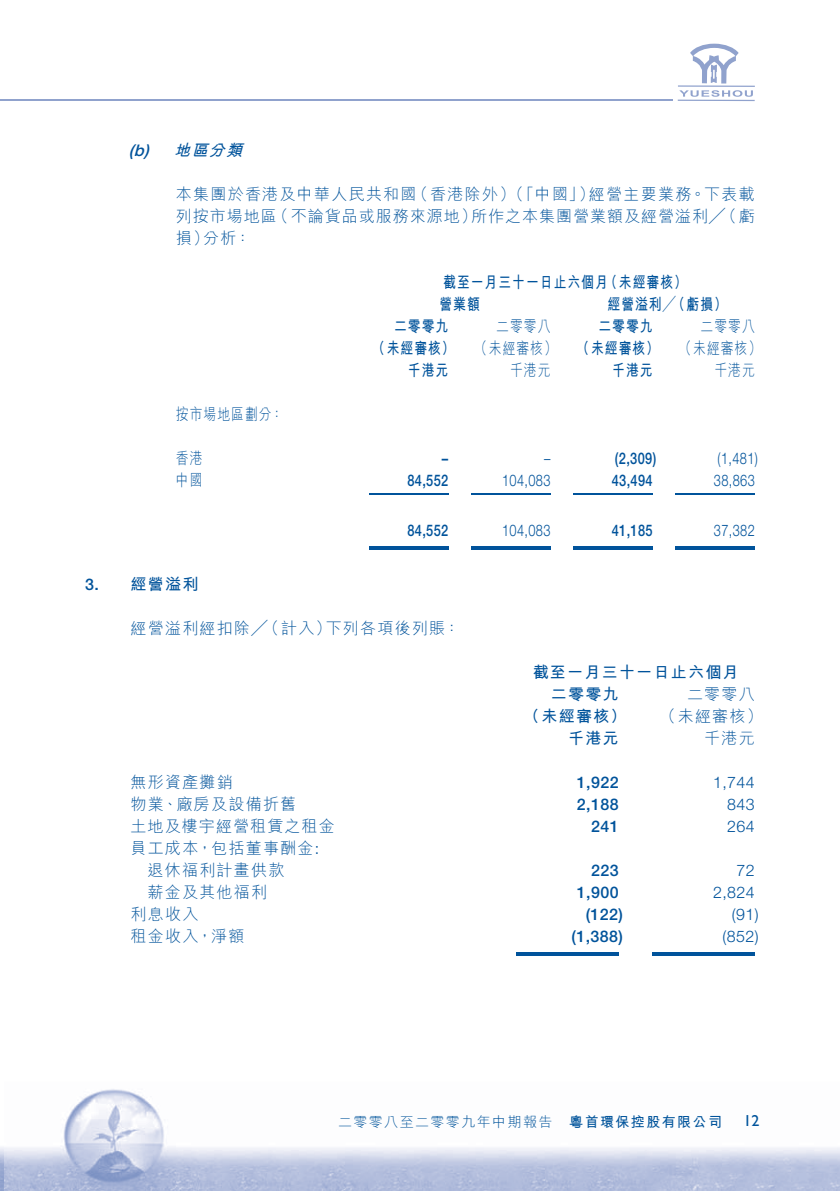
<style>
.page{position:relative;width:840px;height:1191px;background:#fff}
.page>*{position:absolute;margin:0;border:0;box-sizing:border-box;transform-origin:0 0}
.t1{font:16px/22px "M Hei HK Light B5 pc H";letter-spacing:.08em;color:#00539b;text-align:justify}
.t2{font:16px/22px "M Hei HK Bold B5 pc H";letter-spacing:.08em;color:#00539b;scale:.8 1}
.t3{font:300 16px "Helvetica Neue LT Std";letter-spacing:.03em;color:#00539b;scale:.8 1}
.t4{font:500 16px "Helvetica Neue LT Std";letter-spacing:.03em;color:#00539b}
.t5{font:500 16px "Helvetica Neue LT Std";letter-spacing:.03em;color:#00539b;scale:.8 1}
.t6{font:16px/22px "M Hei HK Bold B5 pc H";letter-spacing:.08em;color:#00539b}
.t7{font:300 16px "Helvetica Neue LT Std";letter-spacing:.03em;color:#00539b}
.t8{font:16px "M Hei HK Light B5 pc H";letter-spacing:.08em;color:#00539b;scale:.8 1}
.t9{font:italic 16px "M Hei HK Bold B5 pc H";color:#00539b}
.t10{font:16px "Gill Sans Std";color:#00539b}
.t11{font:14px "M Hei HK Light B5 pc H";letter-spacing:.1em;color:#00539b}
.s1{font-family:"Helvetica Neue LT Std";font-weight:500}
.s2{font-family:"M Hei HK Light B5 pc H"}
.s3{font-family:"Helvetica Neue LT Std";font-weight:300}
.s4{font-family:"M Hei HK Bold B5 pc H"}
</style>
<div class="page">
<img style="left:3px;top:1089px;width:836px;height:102px">
<hr style="left:677px;top:85px;width:77px;height:2px;background:#90a2cd">
<hr style="left:677px;top:100px;width:77px;height:1px;background:#90a2cd">
<svg style="left:690px;top:44px;width:48px;height:39px"></svg>
<svg style="left:679px;top:90px;width:73px;height:7px"></svg>
<hr style="left:0;top:100px;width:672px;height:1px;background:#90a2cd">
<hr style="left:369px;top:493px;width:79px;height:1px;background:#00539b">
<hr style="left:471px;top:493px;width:79px;height:1px;background:#00539b">
<hr style="left:573px;top:493px;width:79px;height:1px;background:#00539b">
<hr style="left:675px;top:493px;width:79px;height:1px;background:#00539b">
<hr style="left:369px;top:546px;width:79px;height:3px;background:#00539b">
<hr style="left:471px;top:546px;width:79px;height:3px;background:#00539b">
<hr style="left:573px;top:546px;width:79px;height:3px;background:#00539b">
<hr style="left:675px;top:546px;width:79px;height:3px;background:#00539b">
<hr style="left:516px;top:952px;width:102px;height:3px;background:#00539b">
<hr style="left:652px;top:952px;width:102px;height:3px;background:#00539b">
<p class="t9" style="left:129px;top:144px;width:119px"><span class="s1">(b)</span> 地區分類</p>
<p class="t1" style="left:176px;top:185px;width:580px">本集團於香港及中華人民共和國（香港除外）（「中國」）經營主要業務。下表載列按市場地區（不論貨品或服務來源地）所作之本集團營業額及經營溢利╱（虧損）分析：</p>
<p class="t2" style="left:439px;top:273px;width:310px">截至一月三十一日止六個月（未經審核）營業額</p>
<p class="t2" style="left:607px;top:295px;width:151px">經營溢利╱（虧損）</p>
<p class="t2" style="left:394px;top:317px;width:69px">二零零九</p>
<p class="t8" style="left:496px;top:320px;width:69px">二零零八</p>
<p class="t2" style="left:598px;top:317px;width:69px">二零零九</p>
<p class="t8" style="left:700px;top:320px;width:69px">二零零八</p>
<p class="t2" style="left:407px;top:339px;width:443px;text-indent:-36px">（未經審核） <span class="s2">（未經審核）</span> （未經審核） <span class="s2">（未經審核）</span>千港元</p>
<p class="t8" style="left:510px;top:364px;width:52px">千港元</p>
<p class="t2" style="left:612px;top:361px;width:52px">千港元</p>
<p class="t8" style="left:714px;top:364px;width:52px">千港元</p>
<p class="t8" style="left:176px;top:408px;width:135px">按市場地區劃分：</p>
<p class="t8" style="left:176px;top:452px;width:35px">香港</p>
<p class="t5" style="left:441px;top:449px;width:9px">–</p>
<p class="t3" style="left:544px;top:453px;width:10px">–</p>
<p class="t5" style="left:614px;top:449px;width:53px">(2,309)</p>
<p class="t3" style="left:717px;top:453px;width:52px">(1,481)</p>
<p class="t8" style="left:176px;top:474px;width:35px">中國</p>
<p class="t5" style="left:407px;top:471px;width:53px">84,552</p>
<p class="t3" style="left:502px;top:475px;width:62px">104,083</p>
<p class="t5" style="left:611px;top:471px;width:53px">43,494</p>
<p class="t3" style="left:713px;top:475px;width:53px">38,863</p>
<p class="t5" style="left:407px;top:521px;width:53px">84,552</p>
<p class="t3" style="left:502px;top:525px;width:62px">104,083</p>
<p class="t5" style="left:611px;top:521px;width:53px">41,185</p>
<p class="t3" style="left:713px;top:525px;width:53px">37,382</p>
<p class="t6" style="left:85px;top:574px;width:115px"><span class="s1">3.</span> 經營溢利</p>
<p class="t1" style="left:130px;top:618px;width:330px">經營溢利經扣除╱（計入）下列各項後列賬：</p>
<p class="t6" style="left:550px;top:662px;width:189px;text-indent:-18px">截至一月三十一日止六個月二零零九</p>
<p class="t1" style="left:686px;top:684px;width:69px">二零零八</p>
<p class="t6" style="left:523px;top:706px;width:105px">（未經審核）</p>
<p class="t1" style="left:659px;top:706px;width:105px">（未經審核）</p>
<p class="t6" style="left:567px;top:728px;width:52px">千港元</p>
<p class="t1" style="left:704px;top:728px;width:52px">千港元</p>
<p class="t1" style="left:130px;top:772px;width:104px">無形資產攤銷</p>
<p class="t4" style="left:576px;top:772px;width:43px">1,922</p>
<p class="t7" style="left:712px;top:776px;width:43px">1,744</p>
<p class="t1" style="left:130px;top:794px;width:167px">物業、廠房及設備折舊</p>
<p class="t4" style="left:576px;top:794px;width:43px">2,188</p>
<p class="t7" style="left:726px;top:798px;width:29px">843</p>
<p class="t1" style="left:130px;top:816px;width:205px">土地及樓宇經營租賃之租金</p>
<p class="t4" style="left:590px;top:816px;width:29px">241</p>
<p class="t7" style="left:726px;top:820px;width:29px">264</p>
<p class="t1" style="left:147px;top:838px;width:173px;text-indent:-17px">員工成本，包括董事酬金<span class="s3">:</span>退休福利計畫供款</p>
<p class="t4" style="left:590px;top:860px;width:29px">223</p>
<p class="t7" style="left:736px;top:864px;width:20px">72</p>
<p class="t1" style="left:147px;top:882px;width:121px">薪金及其他福利</p>
<p class="t4" style="left:576px;top:882px;width:43px">1,900</p>
<p class="t7" style="left:712px;top:886px;width:43px">2,824</p>
<p class="t1" style="left:130px;top:904px;width:69px">利息收入</p>
<p class="t4" style="left:585px;top:904px;width:39px">(122)</p>
<p class="t7" style="left:731px;top:908px;width:28px">(91)</p>
<p class="t1" style="left:130px;top:926px;width:115px">租金收入，淨額</p>
<p class="t4" style="left:571px;top:926px;width:53px">(1,388)</p>
<p class="t7" style="left:722px;top:930px;width:38px">(852)</p>
<p class="t11" style="left:338px;top:1116px;width:385px">二零零八至二零零九年中期報告 <span class="s4">粵首環保控股有限公司</span></p>
<p class="t10" style="left:743px;top:1111px;width:17px">12</p>
</div>
